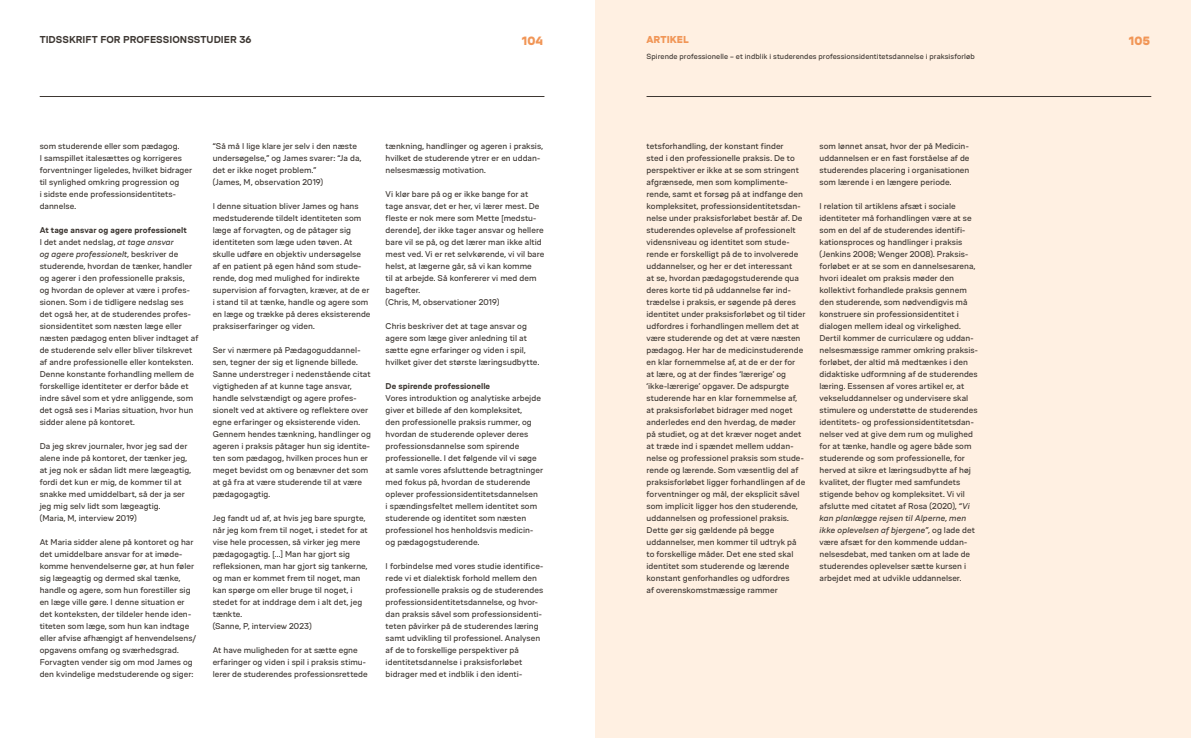
<style>
.page{position:relative;width:1191px;height:738px;background:#fff}
.page>*{position:absolute;margin:0;border:0;box-sizing:border-box;transform-origin:0 0}
.t1{font:900 12px "VIA Type";color:#f19657}
.t2{font:700 10px "VIA Type";letter-spacing:.005em;color:#3d3732}
.t3{font:900 10px "VIA Type";letter-spacing:.005em;color:#f19657}
.t4{font:8.4px/12px "VIA Type";letter-spacing:.005em;color:#3d3732}
.t5{font:700 8.4px "VIA Type";letter-spacing:.01em;color:#3d3732}
.t6{font:7.5px "VIA Type";letter-spacing:.01em;color:#3d3732}
.s1{font-weight:700}
.s2{font-style:italic}
</style>
<div class="page">
<div style="left:595px;top:0;width:596px;height:737px;background:#fff0e2"></div>
<hr style="left:646px;top:96px;width:505px;height:1px;background:#3d3732">
<hr style="left:40px;top:96px;width:504px;height:1px;background:#3d3732">
<p class="t2" style="left:40px;top:34px;width:213px">TIDSSKRIFT FOR PROFESSIONSSTUDIER 36</p>
<h1 class="t1" style="left:522px;top:34px;width:23px">104</h1>
<p class="t3" style="left:646px;top:34px;width:44px">ARTIKEL</p>
<h1 class="t1" style="left:1128px;top:34px;width:22px">105</h1>
<p class="t6" style="left:646px;top:52px;width:330px">Spirende professionelle – et indblik i studerendes professionsidentitetsdannelse i praksisforløb</p>
<p class="t4" style="left:40px;top:140px;width:154px">som studerende eller som pædagog.<br>I samspillet italesættes og korrigeres forventninger ligeledes, hvilket bidrager til synlighed omkring progression og<br>i sidste ende professionsidentitets&shy;dannelse.</p>
<p class="t4" style="left:40px;top:224px;width:160px"><span class="s1">At tage ansvar og agere professionelt<br></span>I det andet nedslag, <span class="s2">at tage ansvar<br>og agere professionelt,</span> beskriver de studerende, hvordan de tænker, handler og agerer i den professionelle praksis,<br>og hvordan de oplever at være i profes&shy;sionen. Som i de tidligere nedslag ses det også her, at de studerendes profes&shy;sionsidentitet som næsten læge eller næsten pædagog enten bliver indtaget af de studerende selv eller bliver tilskrevet af andre professionelle eller konteksten.<br>Denne konstante forhandling mellem de forskellige identiteter er derfor både et indre såvel som et ydre anliggende, som det også ses i Marias situation, hvor hun sidder alene på kontoret.</p>
<p class="t4" style="left:40px;top:440px;width:153px">Da jeg skrev journaler, hvor jeg sad der alene inde på kontoret, der tænker jeg, at jeg nok er sådan lidt mere lægeagtig, fordi det kun er mig, de kommer til at snakke med umiddelbart, så der ja ser jeg mig selv lidt som lægeagtig.<br>(Maria, M, interview 2019)</p>
<p class="t4" style="left:40px;top:536px;width:157px">At Maria sidder alene på kontoret og har det umiddelbare ansvar for at imøde&shy;komme henvendelserne gør, at hun føler sig lægeagtig og dermed skal tænke, handle og agere, som hun forestiller sig en læge ville gøre. I denne situation er det konteksten, der tildeler hende iden&shy;titeten som læge, som hun kan indtage eller afvise afhængigt af henvendelsens/ opgavens omfang og sværhedsgrad.<br>Forvagten vender sig om mod James og den kvindelige medstuderende og siger:</p>
<p class="t4" style="left:213px;top:140px;width:150px">“Så må I lige klare jer selv i den næste undersøgelse,” og James svarer: “Ja da, det er ikke noget problem.”<br>(James, M, observation 2019)</p>
<p class="t4" style="left:213px;top:200px;width:159px">I denne situation bliver James og hans medstuderende tildelt identiteten som læge af forvagten, og de påtager sig identiteten som læge uden tøven. At skulle udføre en objektiv undersøgelse af en patient på egen hånd som stude&shy;rende, dog med mulighed for indirekte supervision af forvagten, kræver, at de er i stand til at tænke, handle og agere som en læge og trække på deres eksisterende praksiserfaringer og viden.</p>
<p class="t4" style="left:213px;top:344px;width:160px">Ser vi nærmere på Pædagoguddannel&shy;sen, tegner der sig et lignende billede.<br>Sanne understreger i nedenstående citat vigtigheden af at kunne tage ansvar, handle selvstændigt og agere profes&shy;sionelt ved at aktivere og reflektere over egne erfaringer og eksisterende viden.<br>Gennem hendes tænkning, handlinger og ageren i praksis påtager hun sig identite&shy;ten som pædagog, hvilken proces hun er meget bevidst om og benævner det som at gå fra at være studerende til at være pædagogagtig.</p>
<p class="t4" style="left:213px;top:512px;width:157px">Jeg fandt ud af, at hvis jeg bare spurgte, når jeg kom frem til noget, i stedet for at vise hele processen, så virker jeg mere pædagogagtig. [...] Man har gjort sig refleksionen, man har gjort sig tankerne, og man er kommet frem til noget, man kan spørge om eller bruge til noget, i stedet for at inddrage dem i alt det, jeg tænkte.<br>(Sanne, P, interview 2023)</p>
<p class="t4" style="left:213px;top:644px;width:157px">At have muligheden for at sætte egne erfaringer og viden i spil i praksis stimu&shy;lerer de studerendes professionsrettede</p>
<p class="t4" style="left:386px;top:140px;width:159px">tænkning, handlinger og ageren i praksis, hvilket de studerende ytrer er en uddan&shy;nelsesmæssig motivation.</p>
<p class="t4" style="left:386px;top:188px;width:160px">Vi klør bare på og er ikke bange for at tage ansvar, det er her, vi lærer mest. De fleste er nok mere som Mette [medstu&shy;derende], der ikke tager ansvar og hellere bare vil se på, og det lærer man ikke altid mest ved. Vi er ret selvkørende, vi vil bare helst, at lægerne går, så vi kan komme<br>til at arbejde. Så konfererer vi med dem bagefter.<br>(Chris, M, observationer 2019)</p>
<p class="t4" style="left:386px;top:320px;width:155px">Chris beskriver det at tage ansvar og agere som læge giver anledning til at sætte egne erfaringer og viden i spil, hvilket giver det største læringsudbytte.</p>
<p class="t5" style="left:386px;top:381px;width:106px">De spirende professionelle</p>
<p class="t4" style="left:386px;top:392px;width:159px">Vores introduktion og analytiske arbejde giver et billede af den kompleksitet,<br>den professionelle praksis rummer, og hvordan de studerende oplever deres professionsdannelse som spirende professionelle. I det følgende vil vi søge at samle vores afsluttende betragtninger med fokus på, hvordan de studerende oplever professionsidentitetsdannelsen<br>i spændingsfeltet mellem identitet som studerende og identitet som næsten professionel hos henholdsvis medicin&shy;og pædagogstuderende.</p>
<p class="t4" style="left:386px;top:560px;width:159px">I forbindelse med vores studie identifice&shy;rede vi et dialektisk forhold mellem den professionelle praksis og de studerendes professionsidentitetsdannelse, og hvor&shy;dan praksis såvel som professionsidenti&shy;teten påvirker på de studerendes læring samt udvikling til professionel. Analysen af de to forskellige perspektiver på identitetsdannelse i praksisforløbet bidrager med et indblik i den identi-</p>
<p class="t4" style="left:646px;top:140px;width:160px">tetsforhandling, der konstant finder<br>sted i den professionelle praksis. De to perspektiver er ikke at se som stringent afgrænsede, men som komplimente&shy;rende, samt et forsøg på at indfange den kompleksitet, professionsidentitetsdan&shy;nelse under praksisforløbet består af. De studerendes oplevelse af professionelt vidensniveau og identitet som stude&shy;rende er forskelligt på de to involverede uddannelser, og her er det interessant<br>at se, hvordan pædagogstuderende qua deres korte tid på uddannelse før ind&shy;trædelse i praksis, er søgende på deres identitet under praksisforløbet og til tider udfordres i forhandlingen mellem det at være studerende og det at være næsten pædagog. Her har de medicinstuderende en klar fornemmelse af, at de er der for<br>at lære, og at der findes ‘lærerige’ og ‘ikke-lærerige’ opgaver. De adspurgte studerende har en klar fornemmelse af, at praksisforløbet bidrager med noget anderledes end den hverdag, de møder på studiet, og at det kræver noget andet at træde ind i spændet mellem uddan&shy;nelse og professionel praksis som stude&shy;rende og lærende. Som væsentlig del af praksisforløbet ligger forhandlingen af de forventninger og mål, der eksplicit såvel som implicit ligger hos den studerende, uddannelsen og professionel praksis.<br>Dette gør sig gældende på begge uddannelser, men kommer til udtryk på to forskellige måder. Det ene sted skal identitet som studerende og lærende konstant genforhandles og udfordres<br>af overenskomstmæssige rammer</p>
<p class="t4" style="left:819px;top:140px;width:151px;text-align:justify">som lønnet ansat, hvor der på Medicin&shy;uddannelsen er en fast forståelse af de studerendes placering i organisationen som lærende i en længere periode.</p>
<p class="t4" style="left:819px;top:200px;width:160px">I relation til artiklens afsæt i sociale identiteter må forhandlingen være at se som en del af de studerendes identifi&shy;kationsproces og handlinger i praksis (Jenkins 2008; Wenger 2008). Praksis&shy;forløbet er at se som en dannelsesarena, hvori idealet om praksis møder den kollektivt forhandlede praksis gennem den studerende, som nødvendigvis må konstruere sin professionsidentitet i dialogen mellem ideal og virkelighed.<br>Dertil kommer de curriculære og uddan&shy;nelsesmæssige rammer omkring praksis&shy;forløbet, der altid må medtænkes i den didaktiske udformning af de studerendes læring. Essensen af vores artikel er, at vekseluddannelser og undervisere skal stimulere og understøtte de studerendes identitets- og professionsidentitetsdan&shy;nelser ved at give dem rum og mulighed for at tænke, handle og agere både som studerende og som professionelle, for herved at sikre et læringsudbytte af høj kvalitet, der flugter med samfundets stigende behov og kompleksitet. Vi vil afslutte med citatet af Rosa (2020), <span class="s2">“Vi kan planlægge rejsen til Alperne, men ikke oplevelsen af bjergene”,</span> og lade det være afsæt for den kommende uddan&shy;nelsesdebat, med tanken om at lade de studerendes oplevelser sætte kursen i arbejdet med at udvikle uddannelser.</p>
</div>
